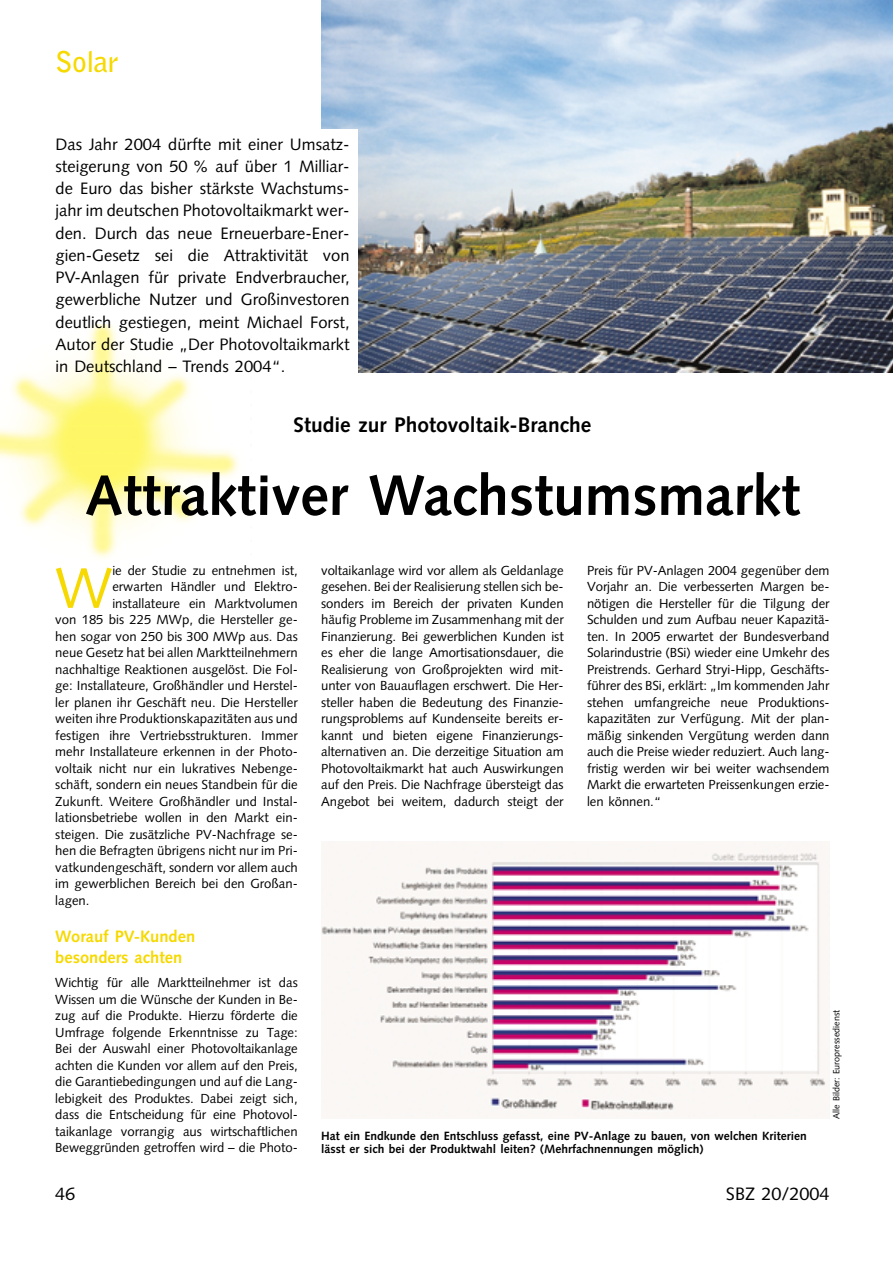
<style>
.page{position:relative;width:893px;height:1263px;background:#fff}
.page>*{position:absolute;margin:0;border:0;box-sizing:border-box;transform-origin:0 0}
.t1{font:57.15px "Syntax";color:#f6d900}
.t2{font:700 57px "Syntax";color:#000}
.t3{font:700 28.5px "Bell Gothic";letter-spacing:-.01em;color:#f6d900}
.t4{font:700 21px "Syntax";color:#000}
.t5{font:18px "Syntax";color:#000}
.t6{font:16.5px/22.2px "Syntax";color:#000;text-align:justify}
.t7{font:700 16.5px/21px "Syntax";color:#f6d900}
.t8{font:13.2px/16.5px "Syntax";color:#000;text-align:justify}
.t9{font:700 12px/13.5px "Syntax";color:#000}
.t10{font:9px "Syntax";color:#000}
</style>
<div class="page">
<img style="left:321px;top:842px;width:508px;height:276px">
<img style="left:321px;top:0;width:571px;height:373px">
<div style="left:48px;top:130px;width:309px;height:265px;background:#fff"></div>
<img style="left:0;top:325px;width:239px;height:233px">
<h3 class="t3" style="left:55px;top:51px;width:65px">Solar</h3>
<p class="t6" style="left:56px;top:134px;width:295px">Das Jahr 2004 dürfte mit einer Umsatz&shy;steigerung von 50 % auf über 1 Milliar&shy;de Euro das bisher stärkste Wachstums&shy;jahr im deutschen Photovoltaikmarkt wer&shy;den. Durch das neue Erneuerbare-Ener&shy;gien-Gesetz sei die Attraktivität von PV-Anlagen für private Endverbraucher, gewerbliche Nutzer und Großinvestoren deutlich gestiegen, meint Michael Forst, Autor der Studie „Der Photovoltaikmarkt in Deutschland – Trends 2004“.</p>
<h3 class="t4" style="left:293px;top:417px;width:299px">Studie zur Photovoltaik-Branche</h3>
<h2 class="t2" style="left:85px;top:472px;width:716px">Attraktiver Wachstumsmarkt</h2>
<h1 class="t1" style="left:55px;top:565px;width:59px">W</h1>
<p class="t8" style="left:112px;top:563px;width:187px">ie der Studie zu entnehmen ist,</p>
<p class="t8" style="left:112px;top:580px;width:187px">erwarten Händler und Elektro-</p>
<p class="t8" style="left:112px;top:596px;width:187px">installateure ein Marktvolumen</p>
<p class="t8" style="left:55px;top:613px;width:244px">von 185 bis 225 MWp, die Hersteller ge-</p>
<p class="t8" style="left:55px;top:629px;width:244px">hen sogar von 250 bis 300 MWp aus. Das</p>
<p class="t8" style="left:55px;top:646px;width:244px">neue Gesetz hat bei allen Marktteilnehmern</p>
<p class="t8" style="left:55px;top:662px;width:244px">nachhaltige Reaktionen ausgelöst. Die Fol-</p>
<p class="t8" style="left:55px;top:679px;width:244px">ge: Installateure, Großhändler und Herstel-</p>
<p class="t8" style="left:55px;top:695px;width:244px">ler planen ihr Geschäft neu. Die Hersteller</p>
<p class="t8" style="left:55px;top:712px;width:244px">weiten ihre Produktionskapazitäten aus und</p>
<p class="t8" style="left:55px;top:728px;width:244px">festigen ihre Vertriebsstrukturen. Immer</p>
<p class="t8" style="left:55px;top:745px;width:244px">mehr Installateure erkennen in der Photo-</p>
<p class="t8" style="left:55px;top:761px;width:244px">voltaik nicht nur ein lukratives Nebenge-</p>
<p class="t8" style="left:55px;top:778px;width:244px">schäft, sondern ein neues Standbein für die</p>
<p class="t8" style="left:55px;top:794px;width:244px">Zukunft. Weitere Großhändler und Instal-</p>
<p class="t8" style="left:55px;top:811px;width:244px">lationsbetriebe wollen in den Markt ein-</p>
<p class="t8" style="left:55px;top:827px;width:244px">steigen. Die zusätzliche PV-Nachfrage se-</p>
<p class="t8" style="left:55px;top:844px;width:244px">hen die Befragten übrigens nicht nur im Pri-</p>
<p class="t8" style="left:55px;top:860px;width:244px">vatkundengeschäft, sondern vor allem auch</p>
<p class="t8" style="left:55px;top:877px;width:244px">im gewerblichen Bereich bei den Großan-</p>
<p class="t8" style="left:55px;top:893px;width:36px">lagen.</p>
<p class="t7" style="left:55px;top:928px;width:141px">Worauf PV-Kunden besonders achten</p>
<p class="t8" style="left:55px;top:976px;width:244px">Wichtig für alle Marktteilnehmer ist das Wissen um die Wünsche der Kunden in Be&shy;zug auf die Produkte. Hierzu förderte die Umfrage folgende Erkenntnisse zu Tage:<br>Bei der Auswahl einer Photovoltaikanlage achten die Kunden vor allem auf den Preis, die Garantiebedingungen und auf die Lang&shy;lebigkeit des Produktes. Dabei zeigt sich, dass die Entscheidung für eine Photovol&shy;taikanlage vorrangig aus wirtschaftlichen Beweggründen getroffen wird – die Photo-</p>
<p class="t8" style="left:321px;top:563px;width:244px">voltaikanlage wird vor allem als Geldanlage gesehen. Bei der Realisierung stellen sich be&shy;sonders im Bereich der privaten Kunden häufig Probleme im Zusammenhang mit der Finanzierung. Bei gewerblichen Kunden ist es eher die lange Amortisationsdauer, die Realisierung von Großprojekten wird mit&shy;unter von Bauauflagen erschwert. Die Her&shy;steller haben die Bedeutung des Finanzie&shy;rungsproblems auf Kundenseite bereits er&shy;kannt und bieten eigene Finanzierungs&shy;alternativen an. Die derzeitige Situation am Photovoltaikmarkt hat auch Auswirkungen auf den Preis. Die Nachfrage übersteigt das Angebot bei weitem, dadurch steigt der</p>
<p class="t8" style="left:587px;top:563px;width:244px">Preis für PV-Anlagen 2004 gegenüber dem Vorjahr an. Die verbesserten Margen be&shy;nötigen die Hersteller für die Tilgung der Schulden und zum Aufbau neuer Kapazitä&shy;ten. In 2005 erwartet der Bundesverband Solarindustrie (BSi) wieder eine Umkehr des Preistrends. Gerhard Stryi-Hipp, Geschäfts&shy;führer des BSi, erklärt: „Im kommenden Jahr stehen umfangreiche neue Produktions&shy;kapazitäten zur Verfügung. Mit der plan&shy;mäßig sinkenden Vergütung werden dann auch die Preise wieder reduziert. Auch lang&shy;fristig werden wir bei weiter wachsendem Markt die erwarteten Preissenkungen erzie&shy;len können.“</p>
<p class="t9" style="left:321px;top:1130px;width:487px">Hat ein Endkunde den Entschluss gefasst, eine PV-Anlage zu bauen, von welchen Kriterien lässt er sich bei der Produktwahl leiten? (Mehrfachnennungen möglich)</p>
<p class="t10" style="left:832px;top:1119px;width:111px;rotate:-90deg">Alle Bilder: Europressedienst</p>
<h3 class="t5" style="left:55px;top:1186px;width:22px">46</h3>
<h3 class="t5" style="left:726px;top:1186px;width:105px">SBZ 20/2004</h3>
</div>
